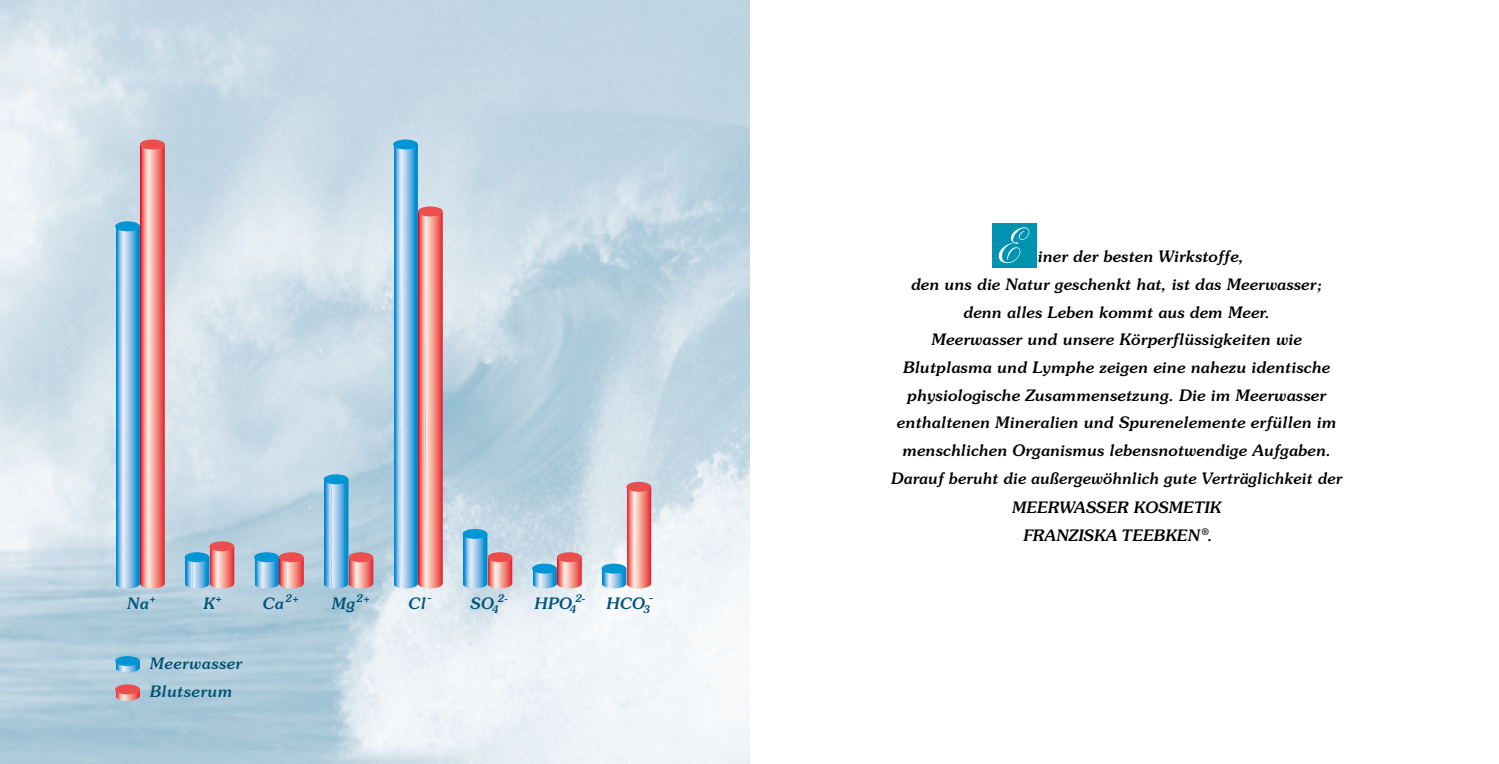
<style>
.page{position:relative;width:1499px;height:764px;background:#fff}
.page>*{position:absolute;margin:0;border:0;box-sizing:border-box;transform-origin:0 0}
.t1{font:italic 500 15.75px/27.7px "Souvenir LT";color:#000;text-align:center}
.t2{font:italic 500 15.75px/28.3px "Souvenir LT";letter-spacing:.02em;color:#005477}
.t3{font:italic 500 10.5px "Souvenir LT";color:#005477}
.t4{font:italic 500 10.5px "Souvenir LT";color:#005477;scale:1.3 1}
</style>
<div class="page">
<img style="left:0;top:0;width:749px;height:764px">
<svg style="left:115px;top:144px;width:50px;height:444px;background:#b0a4b5"></svg>
<div style="left:140px;top:139px;width:25px;height:10px;background:#ea4f4d;border-radius:50%"></div>
<svg style="left:185px;top:546px;width:49px;height:42px;background:#a7a3b6"></svg>
<div style="left:209px;top:541px;width:25px;height:10px;background:#ea4f4d;border-radius:50%"></div>
<div style="left:279px;top:552px;width:25px;height:10px;background:#ea4f4d;border-radius:50%"></div>
<div style="left:323px;top:474px;width:25px;height:10px;background:#0096d5;border-radius:50%"></div>
<svg style="left:323px;top:479px;width:50px;height:109px;background:#95b9d4"></svg>
<div style="left:348px;top:552px;width:25px;height:10px;background:#ea4f4d;border-radius:50%"></div>
<div style="left:393px;top:139px;width:25px;height:10px;background:#0096d5;border-radius:50%"></div>
<svg style="left:393px;top:144px;width:49px;height:444px;background:#ada9bd"></svg>
<div style="left:418px;top:206px;width:24px;height:10px;background:#ea4f4d;border-radius:50%"></div>
<div style="left:462px;top:529px;width:25px;height:10px;background:#0096d5;border-radius:50%"></div>
<svg style="left:462px;top:534px;width:50px;height:54px;background:#9eb2cb"></svg>
<div style="left:487px;top:552px;width:25px;height:10px;background:#ea4f4d;border-radius:50%"></div>
<svg style="left:532px;top:557px;width:49px;height:31px"></svg>
<div style="left:557px;top:552px;width:24px;height:10px;background:#ea4f4d;border-radius:50%"></div>
<svg style="left:601px;top:487px;width:50px;height:101px;background:#d7b7bd"></svg>
<div style="left:626px;top:482px;width:25px;height:10px;background:#ea4f4d;border-radius:50%"></div>
<svg style="left:254px;top:557px;width:50px;height:31px"></svg>
<div style="left:254px;top:552px;width:25px;height:10px;background:#0096d5;border-radius:50%"></div>
<svg style="left:115px;top:662px;width:25px;height:10px"></svg>
<div style="left:115px;top:656px;width:25px;height:10px;background:#0096d5;border-radius:50%"></div>
<svg style="left:115px;top:690px;width:25px;height:11px"></svg>
<div style="left:115px;top:684px;width:25px;height:10px;background:#ea4f4d;border-radius:50%"></div>
<div style="left:991px;top:223px;width:45px;height:45px;background:#0093b1"></div>
<svg style="left:998px;top:227px;width:31px;height:36px"></svg>
<p class="t2" style="left:127px;top:589px;width:30px">Na<sup>+</sup></p>
<p class="t2" style="left:263px;top:589px;width:37px">Ca<sup>2+</sup></p>
<p class="t2" style="left:331px;top:589px;width:39px">Mg<sup>2+</sup></p>
<p class="t2" style="left:408px;top:589px;width:19px">Cl</p>
<p class="t4" style="left:428px;top:591px;width:4px">-</p>
<p class="t2" style="left:470px;top:589px;width:30px">SO<sub>4</sub></p>
<p class="t3" style="left:498px;top:592px;width:11px">2-</p>
<p class="t2" style="left:534px;top:589px;width:43px">HPO<sub>4</sub></p>
<p class="t3" style="left:575px;top:592px;width:11px">2-</p>
<p class="t2" style="left:606px;top:589px;width:45px">HCO<sub>3</sub></p>
<p class="t4" style="left:649px;top:591px;width:4px">-</p>
<p class="t2" style="left:203px;top:589px;width:20px">K<sup>+</sup></p>
<p class="t2" style="left:150px;top:649px;width:94px">Meerwasser<br>Blutserum</p>
<p class="t1" style="left:1037px;top:243px;width:207px">iner der besten Wirkstoffe,</p>
<p class="t1" style="left:911px;top:270px;width:413px">den uns die Natur geschenkt hat, ist das Meerwasser;</p>
<p class="t1" style="left:963px;top:298px;width:308px">denn alles Leben kommt aus dem Meer.</p>
<p class="t1" style="left:931px;top:326px;width:372px">Meerwasser und unsere Körperflüssigkeiten wie</p>
<p class="t1" style="left:903px;top:353px;width:429px">Blutplasma und Lymphe zeigen eine nahezu identische</p>
<p class="t1" style="left:907px;top:381px;width:420px">physiologische Zusammensetzung. Die im Meerwasser</p>
<p class="t1" style="left:896px;top:408px;width:441px">enthaltenen Mineralien und Spurenelemente erfüllen im</p>
<p class="t1" style="left:902px;top:436px;width:430px">menschlichen Organismus lebensnotwendige Aufgaben.</p>
<p class="t1" style="left:891px;top:464px;width:452px">Darauf beruht die außergewöhnlich gute Verträglichkeit der</p>
<p class="t1" style="left:1011px;top:493px;width:211px">MEERWASSER KOSMETIK<br>FRANZISKA TEEBKEN <sup>®</sup>.</p>
</div>
